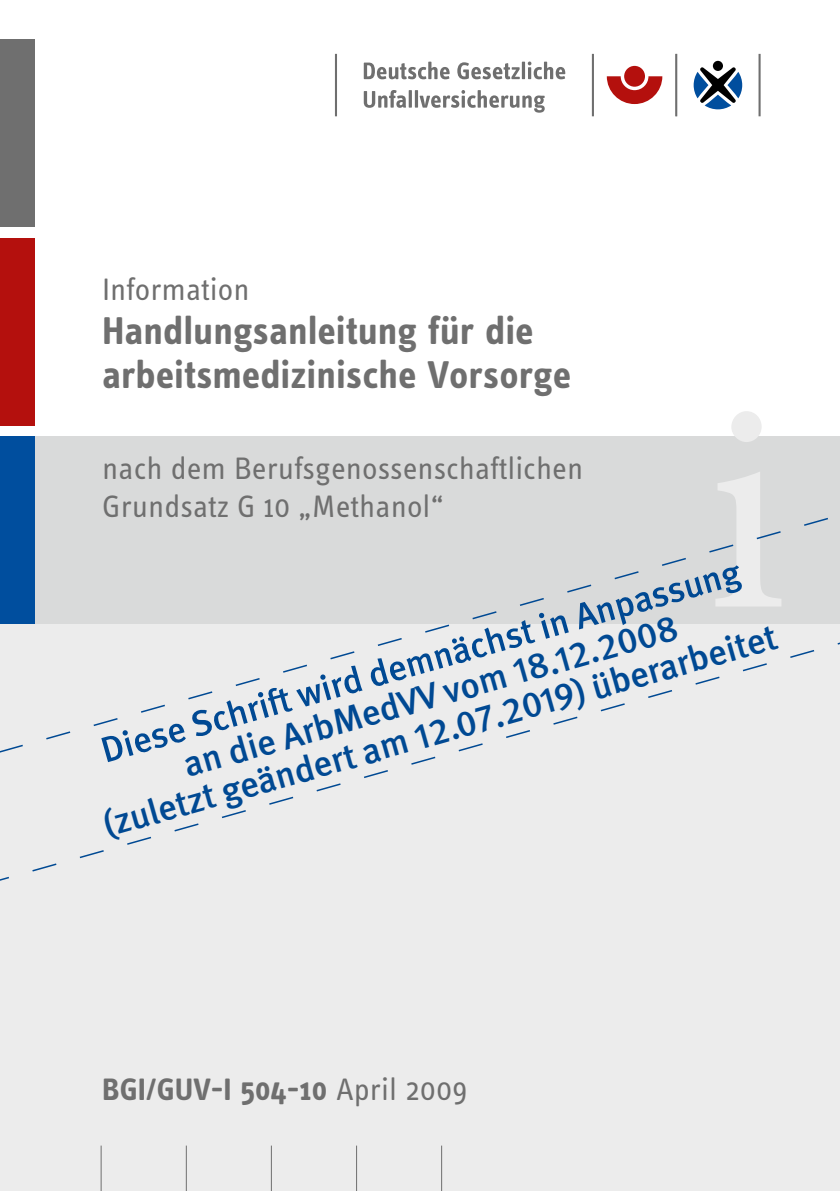
<style>
.page{position:relative;width:840px;height:1191px;background:#fff}
.page>*{position:absolute;margin:0;border:0;box-sizing:border-box;transform-origin:0 0}
.t1{font:700 40px/44px "Info OT Text";color:#6f6f6f}
.t2{font:500 36px/36px "DGUV Meta";color:#004993;text-align:center}
.t3{font:32px/38.4px "Info OT Text";color:#6f6f6f}
.t4{font:700 32px "Info OT Text";color:#6f6f6f}
.s1{font-weight:400;font-size:20px}
.s2{font-weight:400}
</style>
<div class="page">
<div style="left:0;top:437px;width:839px;height:754px;background:#ececec"></div>
<hr style="left:101px;top:1145px;width:1px;height:46px;background:#6f6f6f">
<hr style="left:186px;top:1145px;width:1px;height:46px;background:#6f6f6f">
<hr style="left:271px;top:1145px;width:1px;height:46px;background:#6f6f6f">
<hr style="left:356px;top:1145px;width:1px;height:46px;background:#6f6f6f">
<hr style="left:441px;top:1145px;width:1px;height:46px;background:#6f6f6f">
<div style="left:0;top:40px;width:34px;height:187px;background:#6f6f6f"></div>
<div style="left:0;top:238px;width:34px;height:187px;background:#b4100d"></div>
<div style="left:0;top:437px;width:839px;height:187px;background:#d9dada"></div>
<svg style="left:715px;top:411px;width:66px;height:95px"></svg>
<div style="left:0;top:437px;width:34px;height:187px;background:#004e9e"></div>
<hr style="left:674px;top:54px;width:3px;height:62px;background:#6f6f6f">
<svg style="left:363px;top:90px;width:43px;height:18px"></svg>
<hr style="left:408px;top:90px;width:3px;height:18px;background:#6f6f6f">
<svg style="left:414px;top:90px;width:4px;height:18px"></svg>
<svg style="left:419px;top:90px;width:125px;height:23px"></svg>
<svg style="left:363px;top:62px;width:86px;height:17px"></svg>
<svg style="left:457px;top:62px;width:62px;height:17px"></svg>
<hr style="left:521px;top:62px;width:3px;height:17px;background:#6f6f6f">
<svg style="left:527px;top:61px;width:38px;height:18px"></svg>
<div style="left:712px;top:61px;width:10px;height:10px;background:#000;border-radius:50%"></div>
<svg style="left:693px;top:67px;width:48px;height:42px"></svg>
<hr style="left:335px;top:54px;width:2px;height:62px;background:#6f6f6f">
<svg style="left:606px;top:76px;width:56px;height:28px"></svg>
<div style="left:623px;top:66px;width:21px;height:21px;background:#b4100d;border-radius:50%"></div>
<hr style="left:591px;top:54px;width:2px;height:62px;background:#6f6f6f">
<hr style="left:758px;top:54px;width:2px;height:62px;background:#6f6f6f">
<svg style="left:0;top:506px;width:839px;height:375px"></svg>
<p class="t3" style="left:102px;top:270px;width:149px">Information</p>
<p class="t1" style="left:102px;top:308px;width:470px">Handlungsanleitung für die arbeitsmedizinische Vorsorge</p>
<p class="t3" style="left:102px;top:448px;width:482px">nach dem Berufsgenossenschaftlichen<br>Grundsatz G 10 „Methanol“</p>
<p class="t2" style="left:90px;top:776px;width:700px;rotate:-16deg">an die ArbMedVV vom 18.12.2008<br>(zuletzt geändert am 12.07.2019) überarbeitet<span class="s1">.</span></p>
<p class="t4" style="left:102px;top:1069px;width:367px">BGI/GUV-I 504-10 <span class="s2">April 2009</span></p>
</div>
